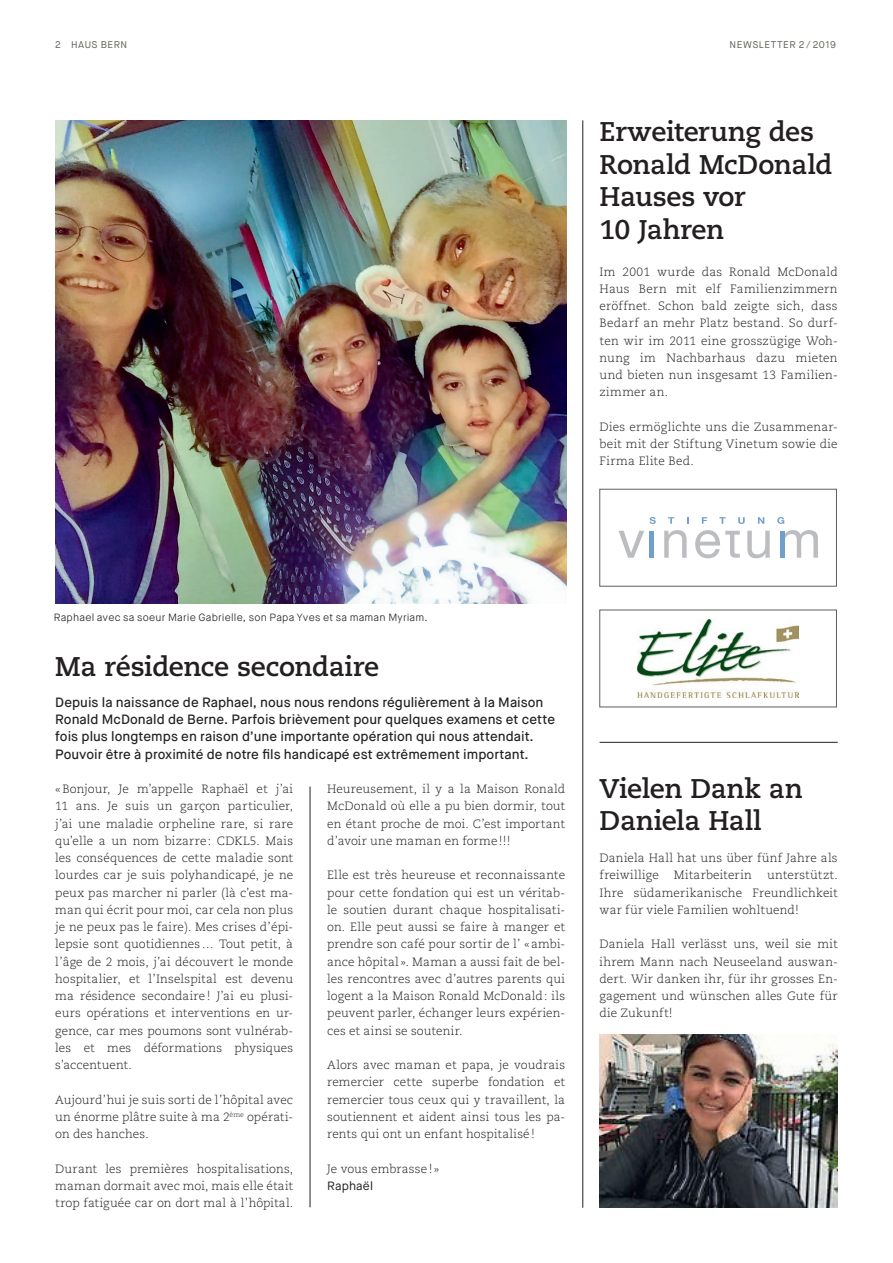
<style>
.page{position:relative;width:893px;height:1263px;background:#fff}
.page>*{position:absolute;margin:0;border:0;box-sizing:border-box;transform-origin:0 0}
.t1{font:700 27px/32.4px "Caecilia";letter-spacing:-.01em;color:#231f20}
.t2{font:500 13.5px/17.2px "Maison Neue";color:#231f20}
.t3{font:300 12px/17.2px "Caecilia";letter-spacing:.01em;color:#231f20;text-align:justify}
.t4{font:12px "Maison Neue";letter-spacing:.01em;color:#231f20}
.t5{font:300 10.5px "Maison Neue";letter-spacing:.02em;color:#231f20}
.t6{font:9.75px "Maison Neue";letter-spacing:.055em;color:#605f58}
</style>
<div class="page">
<hr style="left:582px;top:120px;width:1px;height:1088px;background:#231f20">
<hr style="left:600px;top:742px;width:238px;height:1px;background:#231f20">
<img style="left:56px;top:120px;width:510px;height:483px">
<hr style="left:310px;top:786px;width:1px;height:421px;background:#231f20">
<img style="left:600px;top:1035px;width:238px;height:172px">
<svg style="left:619px;top:531px;width:25px;height:27px"></svg>
<svg style="left:664px;top:530px;width:23px;height:28px"></svg>
<svg style="left:695px;top:530px;width:45px;height:28px"></svg>
<svg style="left:747px;top:531px;width:23px;height:27px"></svg>
<svg style="left:784px;top:530px;width:34px;height:28px"></svg>
<svg style="left:649px;top:517px;width:7px;height:7px"></svg>
<svg style="left:668px;top:517px;width:6px;height:7px"></svg>
<svg style="left:687px;top:517px;width:2px;height:7px"></svg>
<svg style="left:702px;top:517px;width:5px;height:7px"></svg>
<svg style="left:719px;top:517px;width:7px;height:7px"></svg>
<svg style="left:738px;top:517px;width:7px;height:7px"></svg>
<svg style="left:758px;top:517px;width:6px;height:7px"></svg>
<svg style="left:777px;top:517px;width:7px;height:7px"></svg>
<hr style="left:780px;top:531px;width:4px;height:27px;background:#6fa0cb">
<hr style="left:650px;top:531px;width:4px;height:27px;background:#6fa0cb">
<div style="left:600px;top:489px;width:237px;height:97px;border:1px solid #605f58"></div>
<img style="left:637px;top:619px;width:162px;height:78px">
<p class="t6" style="left:55px;top:38px;width:74px">2 HAUS BERN</p>
<p class="t6" style="left:730px;top:38px;width:108px">NEWSLETTER 2 / 2019</p>
<h1 class="t1" style="left:600px;top:116px;width:234px">Erweiterung des<br>Ronald McDonald<br>Hauses vor<br>10 Jahren</h1>
<p class="t3" style="left:600px;top:263px;width:240px;text-align:left">Im 2001 wurde das Ronald McDonald<br>Haus Bern mit elf Familienzimmern eröffnet. Schon bald zeigte sich, dass<br>Bedarf an mehr Platz bestand. So durf&shy;ten wir im 2011 eine grosszügige Woh&shy;nung im Nachbarhaus dazu mieten und bieten nun insgesamt 13 Familien&shy;zimmer an.</p>
<p class="t3" style="left:600px;top:418px;width:240px">Dies ermöglichte uns die Zusammenar&shy;beit mit der Stiftung Vinetum sowie die Firma Elite Bed.</p>
<p class="t5" style="left:54px;top:610px;width:375px">Raphael avec sa soeur Marie Gabrielle, son Papa Yves et sa maman Myriam.</p>
<h1 class="t1" style="left:55px;top:651px;width:325px">Ma résidence secondaire</h1>
<p class="t2" style="left:55px;top:694px;width:501px">Depuis la naissance de Raphael, nous nous rendons régulièrement à la Maison Ronald McDonald de Berne. Parfois brièvement pour quelques examens et cette fois plus longtemps en raison d’une importante opération qui nous attendait.<br>Pouvoir être à proximité de notre fils handicapé est extrêmement important.</p>
<p class="t3" style="left:55px;top:781px;width:239px">«Bonjour, Je m’appelle Raphaël et j’ai 11 ans. Je suis un garçon particulier, j’ai une maladie orpheline rare, si rare qu’elle a un nom bizarre: CDKL5. Mais les conséquences de cette maladie sont lourdes car je suis polyhandicapé, je ne peux pas marcher ni parler (là c’est ma&shy;man qui écrit pour moi, car cela non plus je ne peux pas le faire). Mes crises d’épi&shy;lepsie sont quotidiennes… Tout petit, à l’âge de 2 mois, j’ai découvert le monde hospitalier, et l’Inselspital est devenu ma résidence secondaire! J’ai eu plusi&shy;eurs opérations et interventions en ur&shy;gence, car mes poumons sont vulnérab&shy;les et mes déformations physiques s’accentuent.</p>
<p class="t3" style="left:55px;top:1091px;width:239px">Aujourd’hui je suis sorti de l’hôpital avec un énorme plâtre suite à ma 2<sup>ème</sup> opérati&shy;on des hanches.</p>
<p class="t3" style="left:55px;top:1160px;width:239px">Durant les premières hospitalisations, maman dormait avec moi, mais elle était trop fatiguée car on dort mal à l’hôpital.</p>
<p class="t3" style="left:327px;top:781px;width:239px">Heureusement, il y a la Maison Ronald McDonald où elle a pu bien dormir, tout en étant proche de moi. C’est important d’avoir une maman en forme!!!</p>
<p class="t3" style="left:327px;top:867px;width:239px">Elle est très heureuse et reconnaissante pour cette fondation qui est un véritab&shy;le soutien durant chaque hospitalisati&shy;on. Elle peut aussi se faire à manger et prendre son café pour sortir de l’ «ambi&shy;ance hôpital ». Maman a aussi fait de bel&shy;les rencontres avec d’autres parents qui logent a la Maison Ronald McDonald: ils peuvent parler, échanger leurs expérien&shy;ces et ainsi se soutenir.</p>
<p class="t3" style="left:327px;top:1057px;width:239px">Alors avec maman et papa, je voudrais remercier cette superbe fondation et remercier tous ceux qui y travaillent, la soutiennent et aident ainsi tous les pa&shy;rents qui ont un enfant hospitalisé!</p>
<p class="t3" style="left:327px;top:1160px;width:114px">Je vous embrasse! »</p>
<p class="t4" style="left:327px;top:1178px;width:47px">Raphaël</p>
<h1 class="t1" style="left:600px;top:773px;width:205px">Vielen Dank an<br>Daniela Hall</h1>
<p class="t3" style="left:600px;top:850px;width:240px">Daniela Hall hat uns über fünf Jahre als freiwillige</p>
<p class="t3" style="left:674px;top:867px;width:80px">Mitarbeiterin</p>
<p class="t3" style="left:600px;top:867px;width:240px;text-indent:168px">unterstützt.<br>Ihre südamerikanische Freundlichkeit war für viele Familien wohltuend!</p>
<p class="t3" style="left:600px;top:936px;width:240px">Daniela Hall verlässt uns, weil sie mit ihrem Mann nach Neuseeland auswan&shy;dert. Wir danken ihr, für ihr grosses En&shy;gagement und wünschen alles Gute für die Zukunft!</p>
</div>
